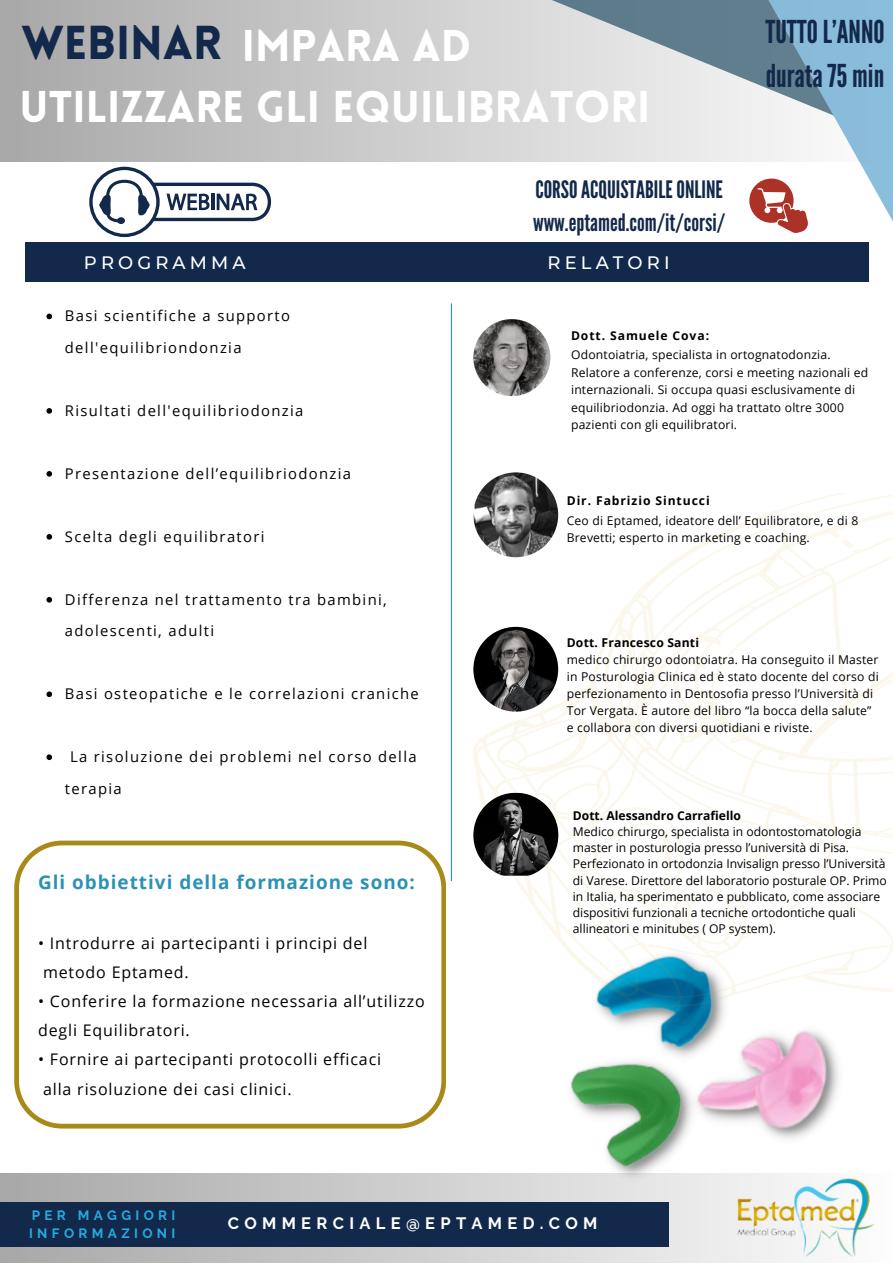
<style>
.page{position:relative;width:893px;height:1264px;background:#fff}
.page>*{position:absolute;margin:0;border:0;box-sizing:border-box;transform-origin:0 0}
.t1{font:900 43.5px "Lovelo";color:#fff}
.t2{font:31.5px "League Gothic";color:#13294b}
.t3{font:24px "League Gothic";color:#13294b}
.t4{font:700 18.9px "Open Sans";letter-spacing:.055em;color:#2b92b4}
.t5{font:500 18px "Montserrat";letter-spacing:.23em;color:#fff}
.t6{font:700 16.5px "Raleway";letter-spacing:.32em;color:#fff}
.t7{font:16.05px/29.1px "Open Sans";letter-spacing:.055em;color:#000}
.t8{font:14.85px/31.5px "Open Sans";letter-spacing:.09em;color:#000}
.t9{font:700 13.5px/18px "Raleway";letter-spacing:.32em;color:#25aae1}
.t10{font:12.15px/17.4px "Open Sans";letter-spacing:.015em;color:#000}
.t11{font:700 12.15px "Open Sans";letter-spacing:.015em;color:#000}
.t12{font:700 12.15px "Open Sans";letter-spacing:.075em;color:#000}
.s1{font-size:46.5px;color:#13294b}
</style>
<div class="page">
<svg style="left:0;top:0;width:548px;height:161px;background:#c1c1c1"></svg>
<svg style="left:0;top:1173px;width:802px;height:89px;background:#c8c9c9"></svg>
<div style="left:0;top:1202px;width:669px;height:44px;background:#13294b"></div>
<hr style="left:451px;top:304px;width:1px;height:576px;background:#2b92b4">
<div style="left:25px;top:242px;width:844px;height:39px;background:#13294b"></div>
<img style="left:733px;top:1177px;width:142px;height:83px">
<svg style="left:89px;top:167px;width:182px;height:70px"></svg>
<img style="left:564px;top:1007px;width:279px;height:176px">
<img style="left:473px;top:494px;width:419px;height:513px">
<img style="left:473px;top:472px;width:85px;height:85px;border-radius:50%">
<img style="left:473px;top:319px;width:77px;height:77px;border-radius:50%">
<img style="left:473px;top:627px;width:85px;height:84px;border-radius:50%">
<svg style="left:548px;top:0;width:344px;height:233px"></svg>
<img style="left:473px;top:792px;width:85px;height:85px;border-radius:50%">
<svg style="left:14px;top:840px;width:432px;height:288px"></svg>
<svg style="left:46px;top:313px;width:6px;height:6px"></svg>
<svg style="left:46px;top:408px;width:6px;height:6px"></svg>
<svg style="left:46px;top:471px;width:6px;height:5px"></svg>
<svg style="left:46px;top:534px;width:6px;height:5px"></svg>
<svg style="left:46px;top:597px;width:6px;height:5px"></svg>
<svg style="left:46px;top:691px;width:6px;height:6px"></svg>
<svg style="left:46px;top:754px;width:6px;height:6px"></svg>
<p class="t1" style="left:21px;top:28px;width:451px"><span class="s1">WEBINAR</span> IMPARA AD</p>
<p class="t1" style="left:20px;top:89px;width:632px">UTILIZZARE GLI EQUILIBRATORI</p>
<p class="t3" style="left:535px;top:175px;width:189px">CORSOACQUISTABILEONLINE</p>
<p class="t3" style="left:533px;top:208px;width:194px">www.eptamed.com/it/corsi/</p>
<p class="t5" style="left:84px;top:251px;width:163px">PROGRAMMA</p>
<p class="t5" style="left:547px;top:251px;width:123px">RELATORI</p>
<p class="t2" style="left:765px;top:13px;width:121px">TUTTOL’ANNO</p>
<p class="t2" style="left:765px;top:57px;width:120px">durata75 min</p>
<p class="t8" style="left:65px;top:300px;width:227px">Basi scientifiche a supporto dell'equilibriondonzia</p>
<p class="t8" style="left:65px;top:394px;width:240px">Risultati dell'equilibriodonzia</p>
<p class="t8" style="left:65px;top:457px;width:287px">Presentazione dell’equilibriodonzia</p>
<p class="t8" style="left:65px;top:520px;width:201px">Scelta degli equilibratori</p>
<p class="t8" style="left:65px;top:583px;width:323px">Differenza nel trattamento tra bambini, adolescenti, adulti</p>
<p class="t8" style="left:65px;top:677px;width:355px">Basi osteopatiche e le correlazioni craniche</p>
<p class="t8" style="left:65px;top:740px;width:353px;text-indent:5px">La risoluzione dei problemi nel corso della terapia</p>
<p class="t4" style="left:38px;top:868px;width:378px">Gli obbiettivi della formazione sono:</p>
<p class="t7" style="left:38px;top:928px;width:331px">• Introdurre ai partecipanti i principi del</p>
<p class="t7" style="left:43px;top:957px;width:147px">metodo Eptamed.</p>
<p class="t7" style="left:38px;top:986px;width:388px">• Conferire la formazione necessaria all’utilizzo degli Equilibratori.</p>
<p class="t7" style="left:38px;top:1044px;width:344px">• Fornire ai partecipanti protocolli efficaci</p>
<p class="t7" style="left:43px;top:1073px;width:250px">alla risoluzione dei casi clinici.</p>
<p class="t12" style="left:571px;top:326px;width:140px">Dott. Samuele Cova:</p>
<p class="t10" style="left:571px;top:346px;width:299px">Odontoiatria, specialista in ortognatodonzia.<br>Relatore a conferenze, corsi e meeting nazionali ed internazionali. Si occupa quasi esclusivamente di equilibriodonzia. Ad oggi ha trattato oltre 3000 pazienti con gli equilibratori.</p>
<p class="t12" style="left:566px;top:492px;width:144px">Dir. Fabrizio Sintucci</p>
<p class="t10" style="left:566px;top:511px;width:293px">Ceo di Eptamed, ideatore dell’ Equilibratore, e di 8<br>Brevetti; esperto in marketing e coaching.</p>
<p class="t11" style="left:566px;top:633px;width:134px">Dott. Francesco Santi</p>
<p class="t10" style="left:566px;top:650px;width:313px;line-height:17px;text-align:justify">medico chirurgo odontoiatra. Ha conseguito il Master in Posturologia Clinica ed è stato docente del corso di perfezionamento in Dentosofia presso l’Università di</p>
<p class="t10" style="left:566px;top:701px;width:306px;line-height:17px">Tor Vergata. È autore del libro “la bocca della salute” e collabora con diversi quotidiani e riviste.</p>
<p class="t11" style="left:573px;top:806px;width:169px">Dott. Alessandro Carrafiello</p>
<p class="t10" style="left:573px;top:822px;width:290px">Medico chirurgo, specialista in odontostomatologia</p>
<p class="t10" style="left:573px;top:838px;width:278px">master in posturologia presso l’università di Pisa.</p>
<p class="t10" style="left:573px;top:854px;width:310px">Perfezionato in ortodonzia Invisalign presso l’Università</p>
<p class="t10" style="left:573px;top:871px;width:315px;line-height:16.2px">di Varese. Direttore del laboratorio posturale OP. Primo in Italia, ha sperimentato e pubblicato, come associare dispositivi funzionali a tecniche ortodontiche quali allineatori e minitubes ( OP system).</p>
<p class="t9" style="left:29px;top:1206px;width:148px">PER MAGGIORI<br>INFORMAZIONI</p>
<p class="t6" style="left:228px;top:1213px;width:371px">COMMERCIALE@EPTAMED.COM</p>
</div>
